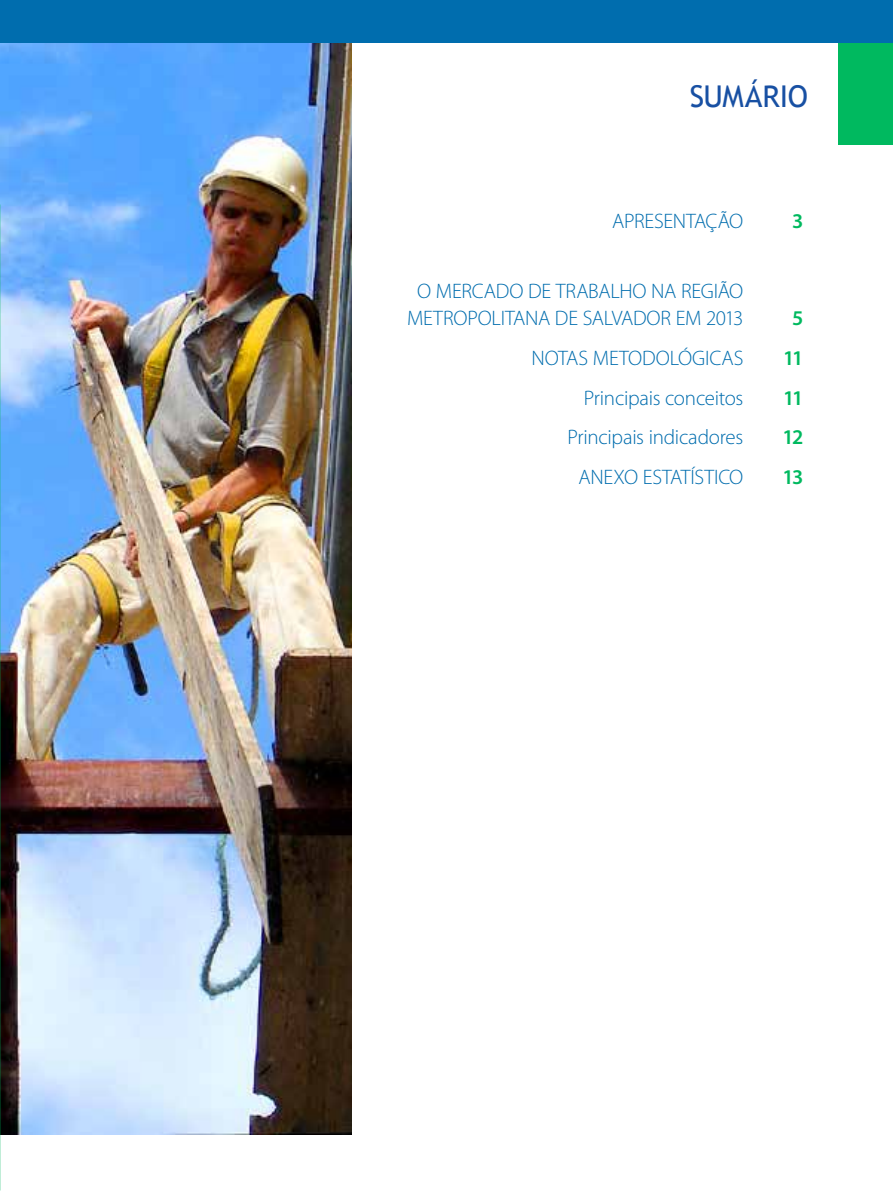
<style>
.page{position:relative;width:893px;height:1191px;background:#fff}
.page>*{position:absolute;margin:0;border:0;box-sizing:border-box;transform-origin:0 0}
.t1{font:30px "Trebuchet MS";letter-spacing:-.01em;color:#1850a3}
.t2{font:300 21px/27px "Myriad Pro";letter-spacing:-.015em;color:#006dae;text-align:center}
.t3{font:600 21px "Myriad Pro";letter-spacing:-.09em;color:#00b95f}
</style>
<div class="page">
<hr style="left:0;top:1144px;width:1px;height:47px;background:#036eaf">
<img style="left:0;top:43px;width:351px;height:1091px">
<div style="left:839px;top:0;width:54px;height:145px;background:#00b95f"></div>
<div style="left:0;top:0;width:893px;height:43px;background:#006dae"></div>
<h1 class="t1" style="left:690px;top:79px;width:120px">SUMÁRIO</h1>
<p class="t2" style="left:612px;top:208px;width:133px">APRESENTAÇÃO</p>
<p class="t3" style="left:792px;top:208px;width:13px">3</p>
<p class="t2" style="left:407px;top:277px;width:338px">O MERCADO DE TRABALHO NA REGIÃO<br>METROPOLITANA DE SALVADOR EM 2013</p>
<p class="t3" style="left:792px;top:304px;width:13px">5</p>
<p class="t2" style="left:532px;top:344px;width:213px">NOTAS METODOLÓGICAS</p>
<p class="t3" style="left:783px;top:344px;width:22px">11</p>
<p class="t2" style="left:584px;top:384px;width:161px">Principais conceitos</p>
<p class="t3" style="left:783px;top:384px;width:22px">11</p>
<p class="t2" style="left:567px;top:423px;width:178px">Principais indicadores</p>
<p class="t3" style="left:782px;top:424px;width:22px">12</p>
<p class="t2" style="left:579px;top:463px;width:166px">ANEXO ESTATÍSTICO</p>
<p class="t3" style="left:782px;top:463px;width:22px">13</p>
</div>
